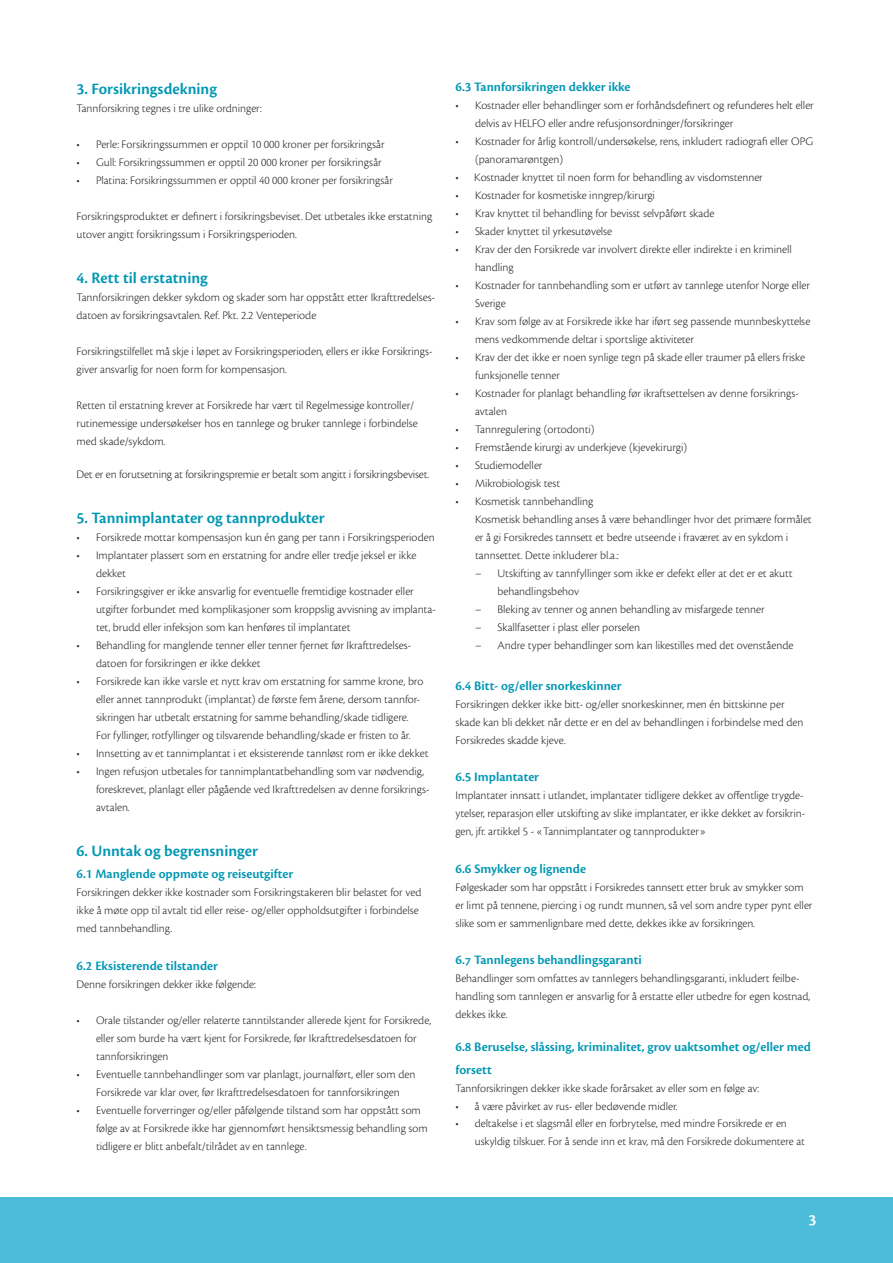
<style>
.page{position:relative;width:893px;height:1263px;background:#fff}
.page>*{position:absolute;margin:0;border:0;box-sizing:border-box;transform-origin:0 0}
.A{font:600 16.5px "Cronos Pro";color:#0097b3}
.A-2{font:600 16.5px "Cronos Pro";color:#fff}
.A_A_A{font:600 13.5px/22.5px "Cronos Pro";color:#0097b3}
.Brødtekst{font:300 12px/18px "Cronos Pro";color:#231f20}
.Brødtekst-2{font:300 11.85px/17.9px "Cronos Pro";letter-spacing:-.005em;color:#231f20}
</style>
<div class="page">
<div style="left:0;top:1197px;width:893px;height:66px;background:#4bbddb"></div>
<p class="A" style="left:77px;top:79px;width:142px">3. Forsikringsdekning</p>
<p class="Brødtekst" style="left:77px;top:99px;width:187px">Tannforsikring tegnes i tre ulike ordninger:</p>
<p class="Brødtekst" style="left:77px;top:135px;width:310px">• Perle: Forsikringssummen er opptil 10 000 kroner per forsikringsår</p>
<p class="Brødtekst" style="left:77px;top:153px;width:307px">• Gull: Forsikringssummen er opptil 20 000 kroner per forsikringsår</p>
<p class="Brødtekst" style="left:77px;top:171px;width:318px">• Platina: Forsikringssummen er opptil 40 000 kroner per forsikringsår</p>
<p class="Brødtekst" style="left:77px;top:207px;width:357px">Forsikringsproduktet er definert i forsikringsbeviset. Det utbetales ikke erstatning utover angitt forsikringssum i Forsikringsperioden.</p>
<p class="A" style="left:77px;top:268px;width:133px">4. Rett til erstatning</p>
<p class="Brødtekst" style="left:77px;top:288px;width:360px">Tannforsikringen dekker sykdom og skader som har oppstått etter Ikrafttredelses&shy;datoen av forsikringsavtalen. Ref. Pkt. 2.2 Venteperiode</p>
<p class="Brødtekst" style="left:77px;top:342px;width:358px">Forsikringstilfellet må skje i løpet av Forsikringsperioden, ellers er ikke Forsikrings-</p>
<p class="Brødtekst" style="left:77px;top:360px;width:212px">giver ansvarlig for noen form for kompensasjon.</p>
<p class="Brødtekst" style="left:77px;top:396px;width:343px">Retten til erstatning krever at Forsikrede har vært til Regelmessige kontroller/ rutinemessige undersøkelser hos en tannlege og bruker tannlege i forbindelse med skade/sykdom.</p>
<p class="Brødtekst" style="left:77px;top:465px;width:354px">Det er en forutsetning at forsikringspremie er betalt som angitt i forsikringsbeviset.</p>
<p class="A" style="left:77px;top:508px;width:250px">5. Tannimplantater og tannprodukter</p>
<p class="Brødtekst" style="left:77px;top:528px;width:360px">• Forsikrede mottar kompensasjon kun én gang per tann i Forsikringsperioden</p>
<p class="Brødtekst" style="left:96px;top:546px;width:322px;text-indent:-20px">• Implantater plassert som en erstatning for andre eller tredje jeksel er ikke dekket</p>
<p class="Brødtekst" style="left:96px;top:582px;width:341px;text-indent:-20px">• Forsikringsgiver er ikke ansvarlig for eventuelle fremtidige kostnader eller utgifter forbundet med komplikasjoner som kroppslig avvisning av implanta&shy;tet, brudd eller infeksjon som kan henføres til implantatet</p>
<p class="Brødtekst" style="left:77px;top:636px;width:336px">• Behandling for manglende tenner eller tenner fjernet før Ikrafttredelses-</p>
<p class="Brødtekst" style="left:96px;top:654px;width:166px">datoen for forsikringen er ikke dekket</p>
<p class="Brødtekst" style="left:77px;top:672px;width:348px;text-align:right">• Forsikrede kan ikke varsle et nytt krav om erstatning for samme krone, bro eller annet tannprodukt (implantat) de første fem årene, dersom tannfor-</p>
<p class="Brødtekst" style="left:96px;top:708px;width:316px">sikringen har utbetalt erstatning for samme behandling/skade tidligere.<br>For fyllinger, rotfyllinger og tilsvarende behandling/skade er fristen to år.</p>
<p class="Brødtekst" style="left:77px;top:744px;width:354px">• Innsetting av et tannimplantat i et eksisterende tannløst rom er ikke dekket</p>
<p class="Brødtekst" style="left:96px;top:762px;width:335px;text-indent:-20px">• Ingen refusjon utbetales for tannimplantatbehandling som var nødvendig, foreskrevet, planlagt eller pågående ved Ikrafttredelsen av denne forsikrings&shy;avtalen.</p>
<p class="A" style="left:77px;top:841px;width:183px">6. Unntak og begrensninger</p>
<p class="A_A_A" style="left:77px;top:863px;width:218px">6.1 Manglende oppmøte og reiseutgifter</p>
<p class="Brødtekst" style="left:77px;top:883px;width:346px">Forsikringen dekker ikke kostnader som Forsikringstakeren blir belastet for ved ikke å møte opp til avtalt tid eller reise- og/eller oppholdsutgifter i forbindelse med tannbehandling.</p>
<p class="A_A_A" style="left:77px;top:954px;width:143px">6.2 Eksisterende tilstander</p>
<p class="Brødtekst" style="left:77px;top:975px;width:181px">Denne forsikringen dekker ikke følgende:</p>
<p class="Brødtekst" style="left:96px;top:1011px;width:337px;text-indent:-20px">• Orale tilstander og/eller relaterte tanntilstander allerede kjent for Forsikrede, eller som burde ha vært kjent for Forsikrede, før Ikrafttredelsesdatoen for tannforsikringen</p>
<p class="Brødtekst" style="left:77px;top:1065px;width:340px;text-align:center">• Eventuelle tannbehandlinger som var planlagt, journalført, eller som den<br>Forsikrede var klar over, før Ikrafttredelsesdatoen for tannforsikringen</p>
<p class="Brødtekst" style="left:96px;top:1101px;width:333px;text-indent:-20px">• Eventuelle forverringer og/eller påfølgende tilstand som har oppstått som følge av at Forsikrede ikke har gjennomført hensiktsmessig behandling som tidligere er blitt anbefalt/tilrådet av en tannlege.</p>
<p class="A_A_A" style="left:455px;top:76px;width:177px">6.3 Tannforsikringen dekker ikke</p>
<p class="Brødtekst" style="left:475px;top:97px;width:340px;text-indent:-20px">• Kostnader eller behandlinger som er forhåndsdefinert og refunderes helt eller delvis av HELFO eller andre refusjonsordninger/forsikringer</p>
<p class="Brødtekst" style="left:475px;top:133px;width:340px;text-indent:-20px">• Kostnader for årlig kontroll/undersøkelse, rens, inkludert radiografi eller OPG (panoramarøntgen)</p>
<p class="Brødtekst" style="left:455px;top:169px;width:309px">• Kostnader knyttet til noen form for behandling av visdomstenner</p>
<p class="Brødtekst" style="left:455px;top:187px;width:201px">• Kostnader for kosmetiske inngrep/kirurgi</p>
<p class="Brødtekst" style="left:455px;top:205px;width:261px">• Krav knyttet til behandling for bevisst selvpåført skade</p>
<p class="Brødtekst" style="left:455px;top:223px;width:158px">• Skader knyttet til yrkesutøvelse</p>
<p class="Brødtekst" style="left:475px;top:241px;width:318px;text-indent:-20px">• Krav der den Forsikrede var involvert direkte eller indirekte i en kriminell handling</p>
<p class="Brødtekst" style="left:475px;top:277px;width:336px;text-indent:-20px">• Kostnader for tannbehandling som er utført av tannlege utenfor Norge eller<br>Sverige</p>
<p class="Brødtekst" style="left:475px;top:313px;width:337px;text-indent:-20px">• Krav som følge av at Forsikrede ikke har iført seg passende munnbeskyttelse mens vedkommende deltar i sportslige aktiviteter</p>
<p class="Brødtekst" style="left:475px;top:349px;width:332px;text-indent:-20px">• Krav der det ikke er noen synlige tegn på skade eller traumer på ellers friske funksjonelle tenner</p>
<p class="Brødtekst" style="left:455px;top:385px;width:345px">• Kostnader for planlagt behandling før ikraftsettelsen av denne forsikrings-</p>
<p class="Brødtekst" style="left:475px;top:403px;width:34px">avtalen</p>
<p class="Brødtekst" style="left:455px;top:421px;width:141px">• Tannregulering (ortodonti)</p>
<p class="Brødtekst" style="left:455px;top:439px;width:233px">• Fremstående kirurgi av underkjeve (kjevekirurgi)</p>
<p class="Brødtekst" style="left:455px;top:457px;width:89px">• Studiemodeller</p>
<p class="Brødtekst" style="left:455px;top:475px;width:106px">• Mikrobiologisk test</p>
<p class="Brødtekst" style="left:455px;top:493px;width:140px">• Kosmetisk tannbehandling</p>
<p class="Brødtekst" style="left:475px;top:511px;width:338px">Kosmetisk behandling anses å være behandlinger hvor det primære formålet er å gi Forsikredes tannsett et bedre utseende i fraværet av en sykdom i tannsettet. Dette inkluderer bl.a.:</p>
<p class="Brødtekst" style="left:497px;top:565px;width:297px;text-indent:-22px">– Utskifting av tannfyllinger som ikke er defekt eller at det er et akutt behandlingsbehov</p>
<p class="Brødtekst" style="left:475px;top:601px;width:291px">– Bleking av tenner og annen behandling av misfargede tenner</p>
<p class="Brødtekst" style="left:475px;top:619px;width:167px">– Skallfasetter i plast eller porselen</p>
<p class="Brødtekst" style="left:475px;top:637px;width:320px">– Andre typer behandlinger som kan likestilles med det ovenstående</p>
<p class="A_A_A" style="left:455px;top:675px;width:168px">6.4 Bitt- og/eller snorkeskinner</p>
<p class="Brødtekst" style="left:455px;top:695px;width:349px">Forsikringen dekker ikke bitt- og/eller snorkeskinner, men én bittskinne per skade kan bli dekket når dette er en del av behandlingen i forbindelse med den<br>Forsikredes skadde kjeve.</p>
<p class="A_A_A" style="left:455px;top:766px;width:85px">6.5 Implantater</p>
<p class="Brødtekst" style="left:455px;top:787px;width:350px">Implantater innsatt i utlandet, implantater tidligere dekket av offentlige trygde-</p>
<p class="Brødtekst" style="left:455px;top:805px;width:351px">ytelser, reparasjon eller utskifting av slike implantater, er ikke dekket av forsikrin&shy;gen, jfr. artikkel 5 - «Tannimplantater og tannprodukter»</p>
<p class="A_A_A" style="left:455px;top:858px;width:132px">6.6 Smykker og lignende</p>
<p class="Brødtekst" style="left:455px;top:878px;width:359px">Følgeskader som har oppstått i Forsikredes tannsett etter bruk av smykker som er limt på tennene, piercing i og rundt munnen, så vel som andre typer pynt eller slike som er sammenlignbare med dette, dekkes ikke av forsikringen.</p>
<p class="A_A_A" style="left:455px;top:949px;width:188px">6.7 Tannlegens behandlingsgaranti</p>
<p class="Brødtekst" style="left:455px;top:970px;width:356px">Behandlinger som omfattes av tannlegers behandlingsgaranti, inkludert feilbe&shy;handling som tannlegen er ansvarlig for å erstatte eller utbedre for egen kostnad, dekkes ikke.</p>
<p class="A_A_A" style="left:455px;top:1036px;width:357px">6.8 Beruselse, slåssing, kriminalitet, grov uaktsomhet og/eller med forsett</p>
<p class="Brødtekst-2" style="left:455px;top:1079px;width:305px">Tannforsikringen dekker ikke skade forårsaket av eller som en følge av:</p>
<p class="Brødtekst-2" style="left:455px;top:1097px;width:224px">• å være påvirket av rus- eller bedøvende midler.</p>
<p class="Brødtekst-2" style="left:475px;top:1115px;width:332px;text-indent:-19px">• deltakelse i et slagsmål eller en forbrytelse, med mindre Forsikrede er en uskyldig tilskuer. For å sende inn et krav, må den Forsikrede dokumentere at</p>
<p class="A-2" style="left:808px;top:1210px;width:10px">3</p>
</div>
